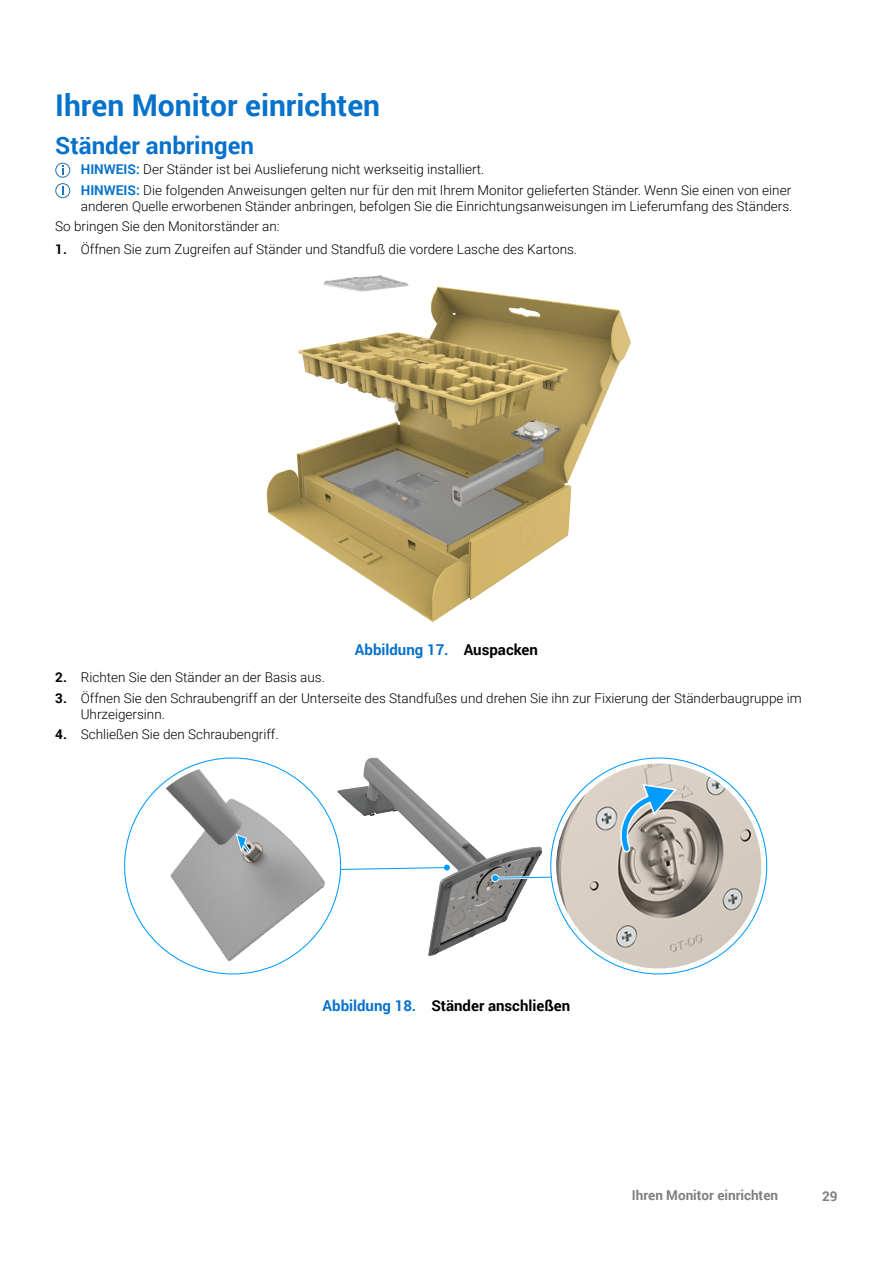
<style>
.page{position:relative;width:893px;height:1263px;background:#fff}
.page>*{position:absolute;margin:0;border:0;box-sizing:border-box;transform-origin:0 0}
.Head1{font:700 30px "Roboto";color:#0672cb}
.Head2{font:700 24px "Roboto";color:#0672cb}
.Image_Title{font:700 15px "Roboto";color:#000}
.Image_Title-2{font:700 15px "Roboto";color:#0672cb}
.Note{font:300 13.5px/16.2px "Roboto";color:#000}
.Paragraph{font:300 13.5px "Roboto";color:#000}
.t1{font:700 13.5px "Roboto";color:#808080}
.s1{font-weight:700;color:#0672cb}
.s2{font-weight:700}
.s3{color:#000}
.s4{color:#0672cb}
</style>
<div class="page">
<svg style="left:55px;top:163px;width:15px;height:35px"></svg>
<img style="left:266px;top:286px;width:365px;height:336px">
<svg style="left:300px;top:397px;width:260px;height:149px;background:#a79975"></svg>
<svg style="left:320px;top:275px;width:92px;height:21px"></svg>
<img style="left:355px;top:757px;width:187px;height:200px">
<svg style="left:492px;top:873px;width:57px;height:8px"></svg>
<svg style="left:549px;top:757px;width:219px;height:218px"></svg>
<img style="left:556px;top:763px;width:205px;height:205px;border-radius:102px">
<svg style="left:616px;top:783px;width:62px;height:71px;background:#9fb0b8"></svg>
<div style="left:443px;top:863px;width:8px;height:8px;background:#fff;border-radius:50%"></div>
<svg style="left:355px;top:864px;width:95px;height:8px"></svg>
<svg style="left:124px;top:757px;width:231px;height:218px"></svg>
<img style="left:130px;top:763px;width:205px;height:205px">
<svg style="left:236px;top:834px;width:15px;height:19px"></svg>
<h1 class="Head1" style="left:55px;top:85px;width:326px">Ihren Monitor einrichten</h1>
<h2 class="Head2" style="left:55px;top:128px;width:200px">Ständer anbringen</h2>
<p class="Note" style="left:81px;top:161px;width:405px"><span class="s1">HINWEIS:</span> Der Ständer ist bei Auslieferung nicht werkseitig installiert.</p>
<p class="Note" style="left:81px;top:181px;width:713px"><span class="s1">HINWEIS:</span> Die folgenden Anweisungen gelten nur für den mit Ihrem Monitor gelieferten Ständer. Wenn Sie einen von einer anderen Quelle erworbenen Ständer anbringen, befolgen Sie die Einrichtungsanweisungen im Lieferumfang des Ständers.</p>
<p class="Paragraph" style="left:55px;top:217px;width:226px">So bringen Sie den Monitorständer an:</p>
<p class="Note" style="left:55px;top:241px;width:523px"><span class="s2">1.</span> Öffnen Sie zum Zugreifen auf Ständer und Standfuß die vordere Lasche des Kartons.</p>
<p class="Image_Title-2" style="left:355px;top:639px;width:185px">Abbildung 17. <span class="s3">Auspacken</span></p>
<p class="Note" style="left:55px;top:669px;width:271px"><span class="s2">2.</span> Richten Sie den Ständer an der Basis aus.</p>
<p class="Note" style="left:81px;top:689px;width:722px;text-indent:-26px"><span class="s2">3.</span> Öffnen Sie den Schraubengriff an der Unterseite des Standfußes und drehen Sie ihn zur Fixierung der Ständerbaugruppe im<br>Uhrzeigersinn.</p>
<p class="Note" style="left:55px;top:726px;width:225px"><span class="s2">4.</span> Schließen Sie den Schraubengriff.</p>
<p class="Image_Title" style="left:323px;top:995px;width:249px"><span class="s4">Abbildung 18.</span> Ständer anschließen</p>
<p class="t1" style="left:632px;top:1186px;width:148px">Ihren Monitor einrichten</p>
<p class="t1" style="left:822px;top:1186px;width:17px">29</p>
</div>
